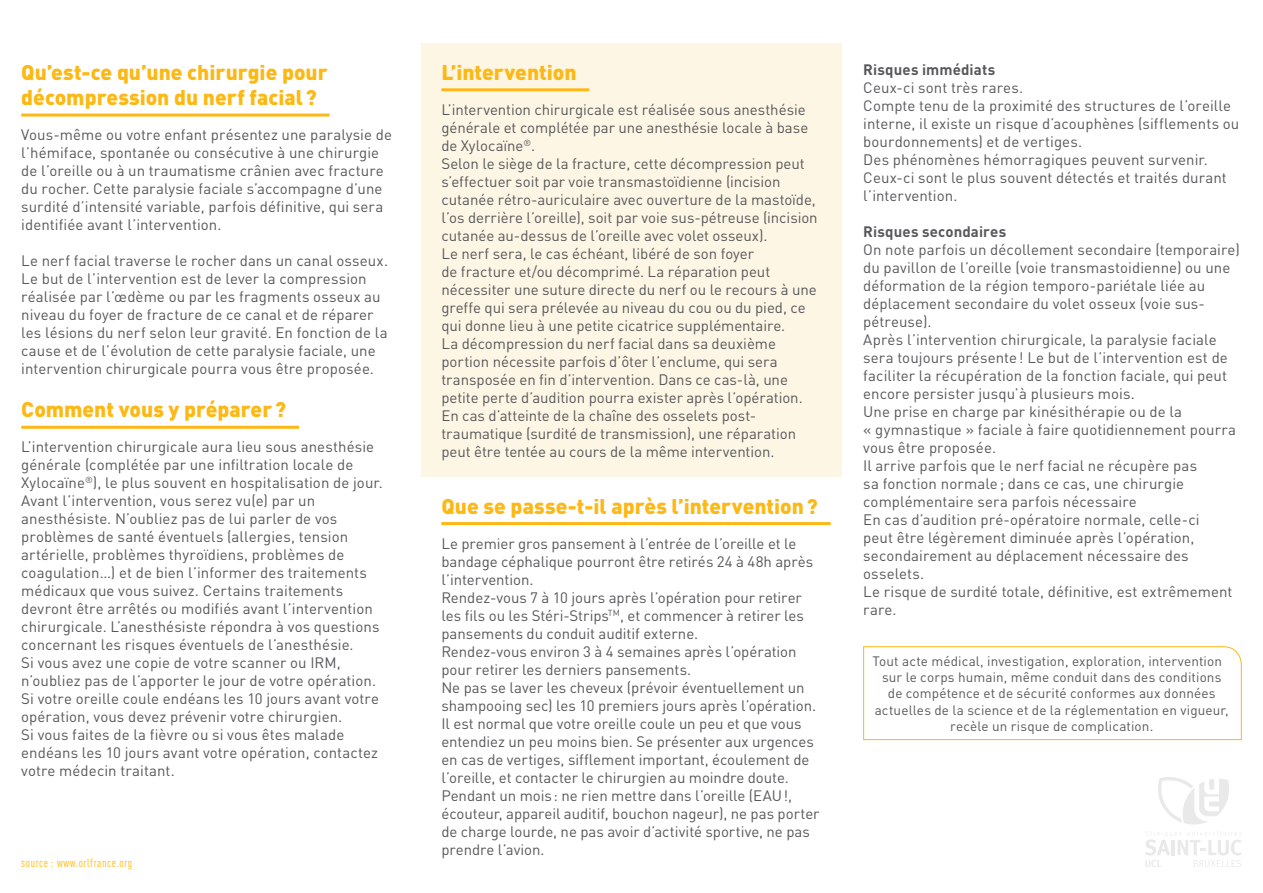
<style>
.page{position:relative;width:1263px;height:893px;background:#fff}
.page>*{position:absolute;margin:0;border:0;box-sizing:border-box;transform-origin:0 0}
.Titre{font:900 21px/25.2px "DINOT";color:#fcb814}
.Corps_de_texte{font:15px/18px "DINOT";letter-spacing:.005em;color:#57585a}
.Corps_de_texte-2{font:700 15px "DINOT";letter-spacing:.01em;color:#57585a}
.Bloc_texte_-_Conseil{font:13.5px/16.2px "DINOT";letter-spacing:.01em;color:#57585a;text-align:center}
.Source{font:condensed 12px "DINOT";letter-spacing:.05em;color:#fcb814}
</style>
<div class="page">
<div style="left:421px;top:44px;width:421px;height:433px;background:#fef6e5"></div>
<hr style="left:441px;top:88px;width:148px;height:3px;background:#fcb814">
<hr style="left:21px;top:114px;width:309px;height:3px;background:#fcb814">
<hr style="left:21px;top:426px;width:278px;height:3px;background:#fcb814">
<hr style="left:441px;top:522px;width:390px;height:3px;background:#fcb814">
<svg style="left:863px;top:646px;width:379px;height:94px"></svg>
<svg style="left:1145px;top:832px;width:96px;height:35px"></svg>
<svg style="left:1158px;top:777px;width:71px;height:47px"></svg>
<p class="Titre" style="left:21px;top:59px;width:308px">Qu’est-ce qu’une chirurgie pour décompression du nerf facial?</p>
<p class="Corps_de_texte" style="left:21px;top:125px;width:372px">Vous-même ou votre enfant présentez une paralysie de l’hémiface, spontanée ou consécutive à une chirurgie de l’oreille ou à un traumatisme crânien avec fracture du rocher. Cette paralysie faciale s’accompagne d’une surdité d’intensité variable, parfois définitive, qui sera identifiée avant l’intervention.</p>
<p class="Corps_de_texte" style="left:21px;top:251px;width:368px">Le nerf facial traverse le rocher dans un canal osseux.</p>
<p class="Corps_de_texte" style="left:21px;top:269px;width:368px">Le but de l’intervention est de lever la compression réalisée par l’œdème ou par les fragments osseux au niveau du foyer de fracture de ce canal et de réparer les lésions du nerf selon leur gravité. En fonction de la cause et de l’évolution de cette paralysie faciale, une intervention chirurgicale pourra vous être proposée.</p>
<p class="Titre" style="left:21px;top:396px;width:266px">Comment vous y préparer?</p>
<p class="Corps_de_texte" style="left:21px;top:438px;width:363px">L’intervention chirurgicale aura lieu sous anesthésie générale (complétée par une infiltration locale de<br>Xylocaïne<sup>®</sup>), le plus souvent en hospitalisation de jour.</p>
<p class="Corps_de_texte" style="left:21px;top:492px;width:360px">Avant l’intervention, vous serez vu(e) par un anesthésiste. N’oubliez pas de lui parler de vos problèmes de santé éventuels (allergies, tension artérielle, problèmes thyroïdiens, problèmes de coagulation…) et de bien l’informer des traitements médicaux que vous suivez. Certains traitements devront être arrêtés ou modifiés avant l’intervention chirurgicale. L’anesthésiste répondra à vos questions concernant les risques éventuels de l’anesthésie.</p>
<p class="Corps_de_texte" style="left:21px;top:654px;width:356px">Si vous avez une copie de votre scanner ou IRM, n’oubliez pas de l’apporter le jour de votre opération.</p>
<p class="Corps_de_texte" style="left:21px;top:690px;width:359px">Si votre oreille coule endéans les 10 jours avant votre opération, vous devez prévenir votre chirurgien.</p>
<p class="Corps_de_texte" style="left:21px;top:726px;width:358px">Si vous faites de la fièvre ou si vous êtes malade endéans les 10 jours avant votre opération, contactez votre médecin traitant.</p>
<p class="Source" style="left:21px;top:856px;width:113px">source : www.orlfrance.org</p>
<p class="Titre" style="left:441px;top:59px;width:137px">L’intervention</p>
<p class="Corps_de_texte" style="left:441px;top:100px;width:368px">L’intervention chirurgicale est réalisée sous anesthésie générale et complétée par une anesthésie locale à base de Xylocaïne<sup>®</sup>.</p>
<p class="Corps_de_texte" style="left:441px;top:154px;width:378px">Selon le siège de la fracture, cette décompression peut s’effectuer soit par voie transmastoïdienne (incision cutanée rétro-auriculaire avec ouverture de la mastoïde, l’os derrière l’oreille), soit par voie sus-pétreuse (incision cutanée au-dessus de l’oreille avec volet osseux).</p>
<p class="Corps_de_texte" style="left:441px;top:244px;width:377px">Le nerf sera, le cas échéant, libéré de son foyer<br>de fracture et/ou décomprimé. La réparation peut nécessiter une suture directe du nerf ou le recours à une greffe qui sera prélevée au niveau du cou ou du pied, ce qui donne lieu à une petite cicatrice supplémentaire.</p>
<p class="Corps_de_texte" style="left:441px;top:334px;width:363px">La décompression du nerf facial dans sa deuxième portion nécessite parfois d’ôter l’enclume, qui sera transposée en fin d’intervention. Dans ce cas-là, une petite perte d’audition pourra exister après l’opération.</p>
<p class="Corps_de_texte" style="left:441px;top:406px;width:356px">En cas d’atteinte de la chaîne des osselets post&shy;traumatique (surdité de transmission), une réparation peut être tentée au cours de la même intervention.</p>
<p class="Titre" style="left:441px;top:493px;width:378px">Que se passe-t-il après l’intervention?</p>
<p class="Corps_de_texte" style="left:441px;top:534px;width:373px">Le premier gros pansement à l’entrée de l’oreille et le bandage céphalique pourront être retirés 24 à 48h après l’intervention.</p>
<p class="Corps_de_texte" style="left:441px;top:588px;width:364px">Rendez-vous 7 à 10 jours après l’opération pour retirer les fils ou les Stéri-Strips<sup>TM</sup>, et commencer à retirer les pansements du conduit auditif externe.</p>
<p class="Corps_de_texte" style="left:441px;top:642px;width:357px">Rendez-vous environ 3 à 4 semaines après l’opération pour retirer les derniers pansements.</p>
<p class="Corps_de_texte" style="left:441px;top:678px;width:376px">Ne pas se laver les cheveux (prévoir éventuellement un shampooing sec) les 10 premiers jours après l’opération.</p>
<p class="Corps_de_texte" style="left:441px;top:714px;width:374px">Il est normal que votre oreille coule un peu et que vous entendiez un peu moins bien. Se présenter aux urgences en cas de vertiges, sifflement important, écoulement de l’oreille, et contacter le chirurgien au moindre doute.</p>
<p class="Corps_de_texte" style="left:441px;top:786px;width:380px">Pendant un mois: ne rien mettre dans l’oreille (EAU!, écouteur, appareil auditif, bouchon nageur), ne pas porter de charge lourde, ne pas avoir d’activité sportive, ne pas prendre l’avion.</p>
<p class="Corps_de_texte-2" style="left:863px;top:60px;width:133px">Risques immédiats</p>
<p class="Corps_de_texte" style="left:863px;top:79px;width:161px">Ceux-ci sont très rares.</p>
<p class="Corps_de_texte" style="left:863px;top:97px;width:378px">Compte tenu de la proximité des structures de l’oreille interne, il existe un risque d’acouphènes (sifflements ou bourdonnements) et de vertiges.</p>
<p class="Corps_de_texte" style="left:863px;top:151px;width:365px">Des phénomènes hémorragiques peuvent survenir.<br>Ceux-ci sont le plus souvent détectés et traités durant l’intervention.</p>
<p class="Corps_de_texte-2" style="left:863px;top:222px;width:144px">Risques secondaires</p>
<p class="Corps_de_texte" style="left:863px;top:241px;width:378px">On note parfois un décollement secondaire (temporaire) du pavillon de l’oreille (voie transmastoidienne) ou une déformation de la région temporo-pariétale liée au déplacement secondaire du volet osseux (voie sus&shy;pétreuse).</p>
<p class="Corps_de_texte" style="left:863px;top:331px;width:366px">Après l’intervention chirurgicale, la paralysie faciale sera toujours présente! Le but de l’intervention est de faciliter la récupération de la fonction faciale, qui peut encore persister jusqu’à plusieurs mois.</p>
<p class="Corps_de_texte" style="left:863px;top:403px;width:320px">Une prise en charge par kinésithérapie ou de la</p>
<p class="Corps_de_texte" style="left:863px;top:421px;width:374px">« gymnastique » faciale à faire quotidiennement pourra vous être proposée.</p>
<p class="Corps_de_texte" style="left:863px;top:457px;width:335px">Il arrive parfois que le nerf facial ne récupère pas sa fonction normale; dans ce cas, une chirurgie complémentaire sera parfois nécessaire</p>
<p class="Corps_de_texte" style="left:863px;top:511px;width:338px">En cas d’audition pré-opératoire normale, celle-ci peut être légèrement diminuée après l’opération, secondairement au déplacement nécessaire des osselets.</p>
<p class="Corps_de_texte" style="left:863px;top:583px;width:371px">Le risque de surdité totale, définitive, est extrêmement rare.</p>
<p class="Bloc_texte_-_Conseil" style="left:872px;top:653px;width:358px">Tout acte médical, investigation, exploration, intervention sur le corps humain, même conduit dans des conditions de compétence et de sécurité conformes aux données actuelles de la science et de la réglementation en vigueur, recèle un risque de complication.</p>
</div>
